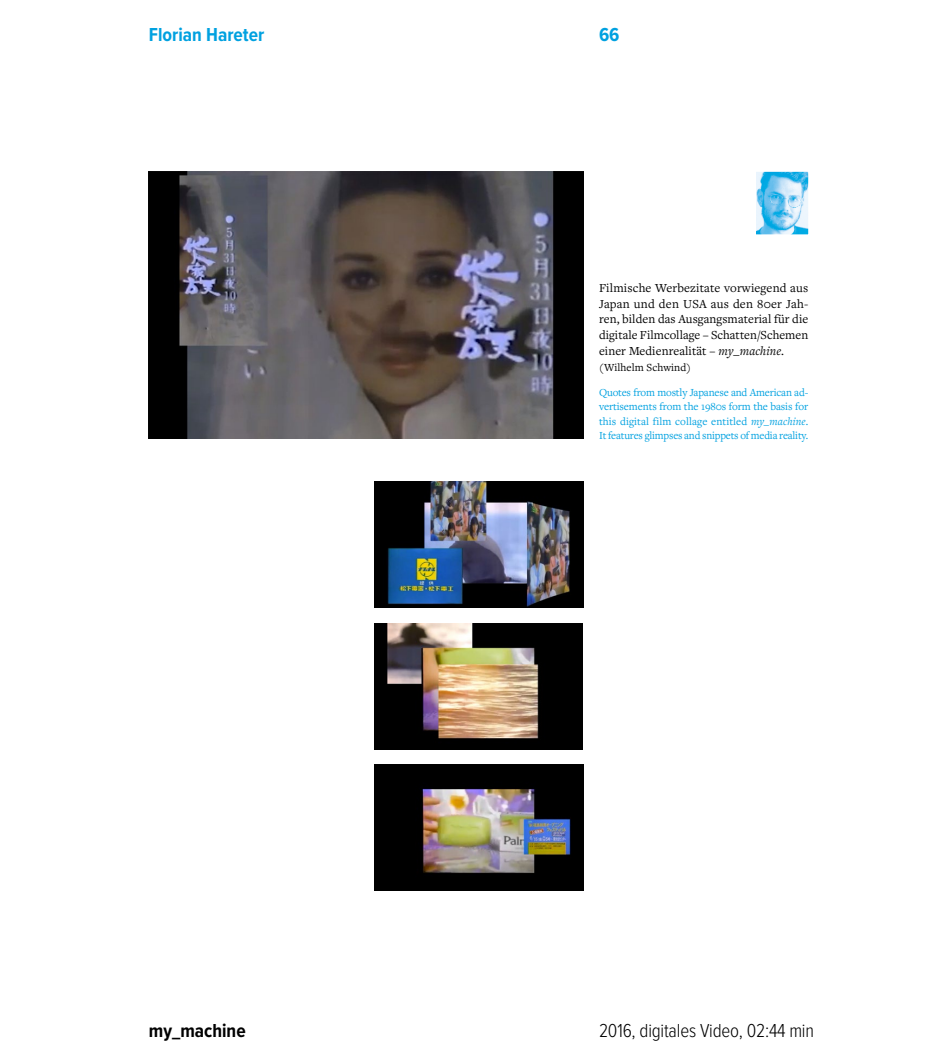
<style>
.page{position:relative;width:936px;height:1063px;background:#fff}
.page>*{position:absolute;margin:0;border:0;box-sizing:border-box;transform-origin:0 0}
.t1{font:300 19.5px "Proxima Nova Cond";letter-spacing:-.01em;color:#000}
.t2{font:700 19.5px "Proxima Nova Cond";color:#00a1e0}
.t3{font:700 19.5px "Proxima Nova Cond";color:#000}
.t4{font:12.75px/15.8px "Freight Text Pro";letter-spacing:.005em;color:#000;text-align:justify}
.t5{font:11.25px/14.2px "Freight Text Pro";letter-spacing:-.015em;color:#00a1e0;text-align:justify}
.t6{font:11.25px "Freight Text Pro";letter-spacing:.005em;color:#000}
.s1{font-style:italic}
</style>
<div class="page">
<img style="left:148px;top:171px;width:435px;height:268px">
<svg style="left:756px;top:171px;width:53px;height:64px;background:#87cff0"></svg>
<img style="left:374px;top:481px;width:209px;height:126px">
<img style="left:374px;top:623px;width:208px;height:126px">
<img style="left:374px;top:765px;width:209px;height:126px">
<h1 class="t2" style="left:149px;top:20px;width:117px">Florian Hareter</h1>
<h1 class="t2" style="left:599px;top:20px;width:22px">66</h1>
<p class="t4" style="left:599px;top:279px;width:211px">Filmische Werbezitate vorwiegend aus Japan und den USA aus den 80er Jah&shy;ren, bilden das Ausgangsmaterial für die digitale Filmcollage – Schatten/Schemen einer Medienrealität – <span class="s1">my_machine</span>.</p>
<p class="t6" style="left:599px;top:360px;width:93px">(Wilhelm Schwind)</p>
<p class="t5" style="left:599px;top:385px;width:211px">Quotes from mostly Japanese and American ad&shy;vertisements from the 1980s form the basis for this digital film collage entitled <span class="s1">my_machine</span>.<br>It features glimpses and snippets of media reality.</p>
<h1 class="t3" style="left:149px;top:1017px;width:98px">my_machine</h1>
<h1 class="t1" style="left:599px;top:1020px;width:216px">2016, digitales Video, 02:44 min</h1>
</div>
